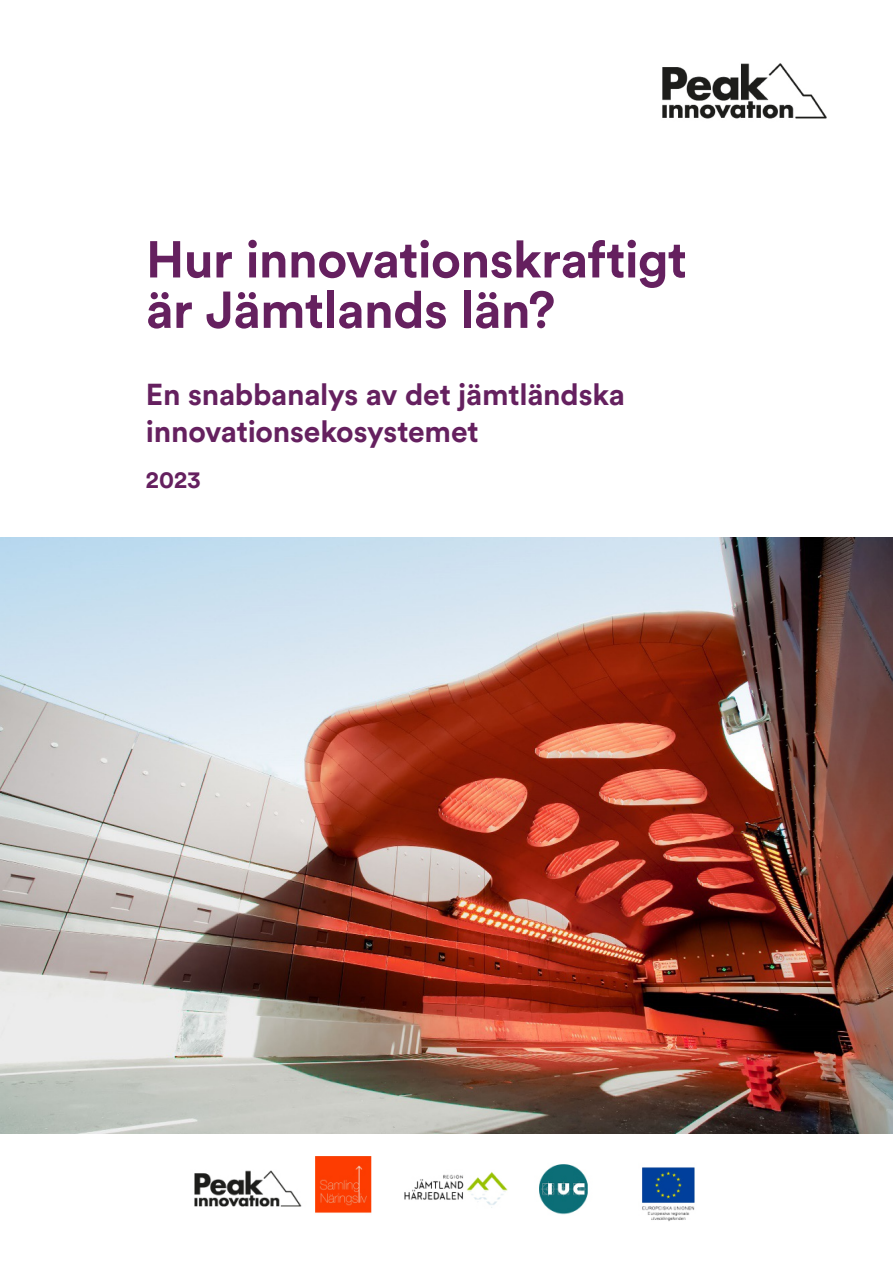
<style>
.page{position:relative;width:893px;height:1263px;background:#fff}
.page>*{position:absolute;margin:0;border:0;box-sizing:border-box;transform-origin:0 0}
.t1{font:700 51.3px/50.4px "Circular Std";letter-spacing:-.015em;color:#65205f}
.t2{font:700 30px/36.9px "Circular Std";letter-spacing:-.01em;color:#65205f}
.t3{font:700 24px "Circular Std";color:#65205f}
</style>
<div class="page">
<img style="left:0;top:538px;width:893px;height:595px">
<img style="left:662px;top:63px;width:165px;height:56px">
<img style="left:194px;top:1157px;width:501px;height:64px">
<p class="t1" style="left:146px;top:233px;width:542px">Hur innovationskraftigt är Jämtlands län?</p>
<p class="t2" style="left:146px;top:375px;width:480px">En snabbanalys av det jämtländska innovationsekosystemet</p>
<p class="t3" style="left:146px;top:464px;width:56px">2023</p>
</div>
